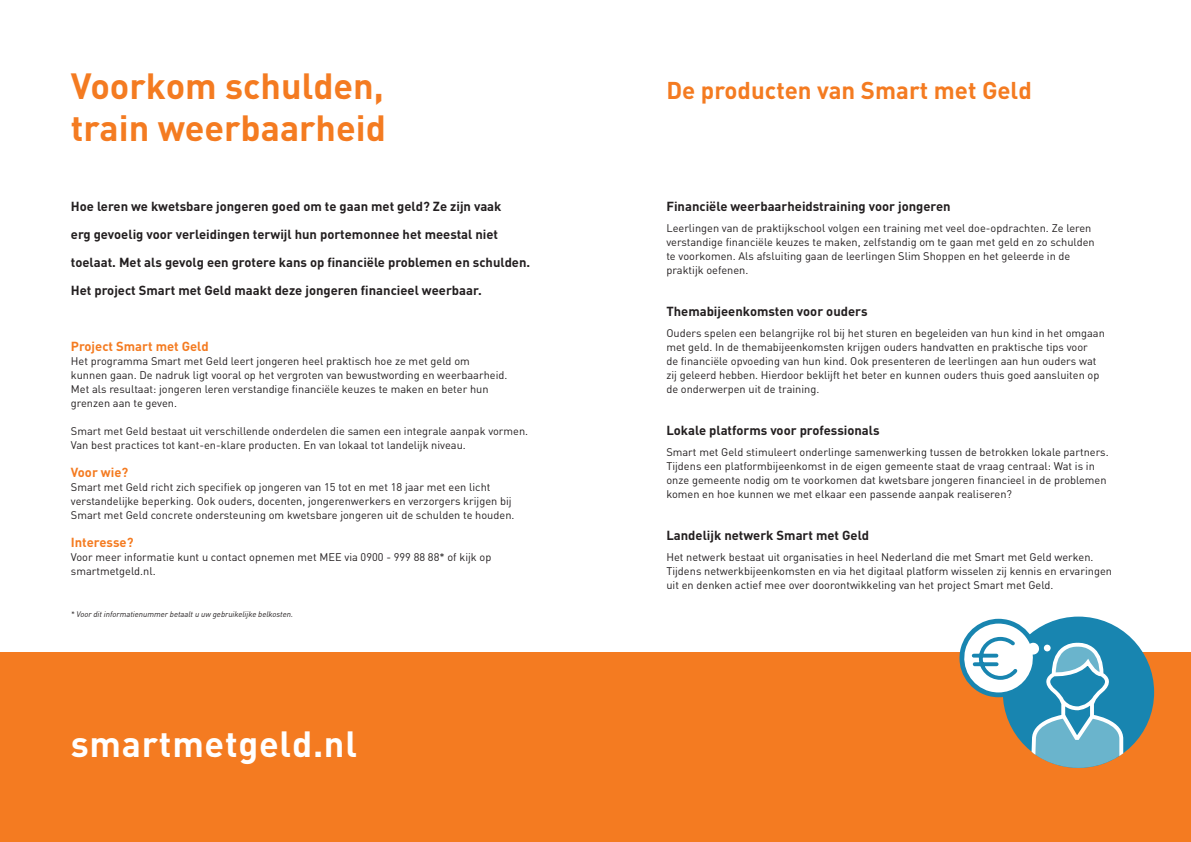
<style>
.page{position:relative;width:1191px;height:842px;background:#fff}
.page>*{position:absolute;margin:0;border:0;box-sizing:border-box;transform-origin:0 0}
.t1{font:700 36px/42px "DIN Pro";color:#f47b21}
.t2{font:700 36px "DIN Pro";letter-spacing:.02em;color:#fff}
.t3{font:700 24px "DIN Pro";color:#f47b21}
.t4{font:700 13px/28px "DIN Pro";color:#231f20}
.t5{font:700 13px "DIN Pro";color:#f47b21}
.t6{font:11px/14px "DIN Pro";color:#231f20}
.t7{font:italic 8px "DIN Pro";color:#231f20}
</style>
<div class="page">
<div style="left:0;top:652px;width:1191px;height:190px;background:#f47b21"></div>
<div style="left:1002px;top:617px;width:152px;height:151px;background:#1885b0;border-radius:50%"></div>
<svg style="left:959px;top:619px;width:164px;height:149px"></svg>
<h1 class="t1" style="left:71px;top:63px;width:316px">Voorkom schulden, train weerbaarheid</h1>
<p class="t4" style="left:71px;top:191px;width:461px">Hoe leren we kwetsbare jongeren goed om te gaan met geld? Ze zijn vaak<br>erg gevoelig voor verleidingen terwijl hun portemonnee het meestal niet toelaat. Met als gevolg een grotere kans op financiële problemen en schulden.<br>Het project Smart met Geld maakt deze jongeren financieel weerbaar.</p>
<p class="t5" style="left:71px;top:337px;width:139px">Project Smart met Geld</p>
<p class="t6" style="left:71px;top:353px;width:438px">Het programma Smart met Geld leert jongeren heel praktisch hoe ze met geld om kunnen gaan. De nadruk ligt vooral op het vergroten van bewustwording en weerbaarheid.<br>Met als resultaat: jongeren leren verstandige financiële keuzes te maken en beter hun grenzen aan te geven.</p>
<p class="t6" style="left:71px;top:423px;width:459px">Smart met Geld bestaat uit verschillende onderdelen die samen een integrale aanpak vormen.<br>Van best practices tot kant-en-klare producten. En van lokaal tot landelijk niveau.</p>
<p class="t5" style="left:71px;top:463px;width:59px">Voor wie?</p>
<p class="t6" style="left:71px;top:479px;width:445px">Smart met Geld richt zich specifiek op jongeren van 15 tot en met 18 jaar met een licht verstandelijke beperking. Ook ouders, docenten, jongerenwerkers en verzorgers krijgen bij<br>Smart met Geld concrete ondersteuning om kwetsbare jongeren uit de schulden te houden.</p>
<p class="t5" style="left:71px;top:533px;width:64px">Interesse?</p>
<p class="t6" style="left:71px;top:549px;width:422px">Voor meer informatie kunt u contact opnemen met MEE via 0900 - 999 88 88* of kijk op smartmetgeld.nl.</p>
<p class="t7" style="left:71px;top:609px;width:224px">* Voor dit informatienummer betaalt u uw gebruikelijke belkosten.</p>
<h1 class="t2" style="left:71px;top:719px;width:288px">smartmetgeld.nl</h1>
<h2 class="t3" style="left:666px;top:74px;width:367px">De producten van Smart met Geld</h2>
<p class="t4" style="left:666px;top:191px;width:286px">Financiële weerbaarheidstraining voor jongeren</p>
<p class="t6" style="left:666px;top:220px;width:430px">Leerlingen van de praktijkschool volgen een training met veel doe-opdrachten. Ze leren verstandige financiële keuzes te maken, zelfstandig om te gaan met geld en zo schulden te voorkomen. Als afsluiting gaan de leerlingen Slim Shoppen en het geleerde in de praktijk oefenen.</p>
<p class="t4" style="left:666px;top:296px;width:203px">Themabijeenkomsten voor ouders</p>
<p class="t6" style="left:666px;top:325px;width:440px">Ouders spelen een belangrijke rol bij het sturen en begeleiden van hun kind in het omgaan met geld. In de themabijeenkomsten krijgen ouders handvatten en praktische tips voor<br>de financiële opvoeding van hun kind. Ook presenteren de leerlingen aan hun ouders wat zij geleerd hebben. Hierdoor beklijft het beter en kunnen ouders thuis goed aansluiten op de onderwerpen uit de training.</p>
<p class="t4" style="left:666px;top:415px;width:215px">Lokale platforms voor professionals</p>
<p class="t6" style="left:666px;top:444px;width:444px">Smart met Geld stimuleert onderlinge samenwerking tussen de betrokken lokale partners.<br>Tijdens een platformbijeenkomst in de eigen gemeente staat de vraag centraal: Wat is in onze gemeente nodig om te voorkomen dat kwetsbare jongeren financieel in de problemen komen en hoe kunnen we met elkaar een passende aanpak realiseren?</p>
<p class="t4" style="left:666px;top:520px;width:204px">Landelijk netwerk Smart met Geld</p>
<p class="t6" style="left:666px;top:549px;width:447px">Het netwerk bestaat uit organisaties in heel Nederland die met Smart met Geld werken.<br>Tijdens netwerkbijeenkomsten en via het digitaal platform wisselen zij kennis en ervaringen uit en denken actief mee over doorontwikkeling van het project Smart met Geld.</p>
</div>
